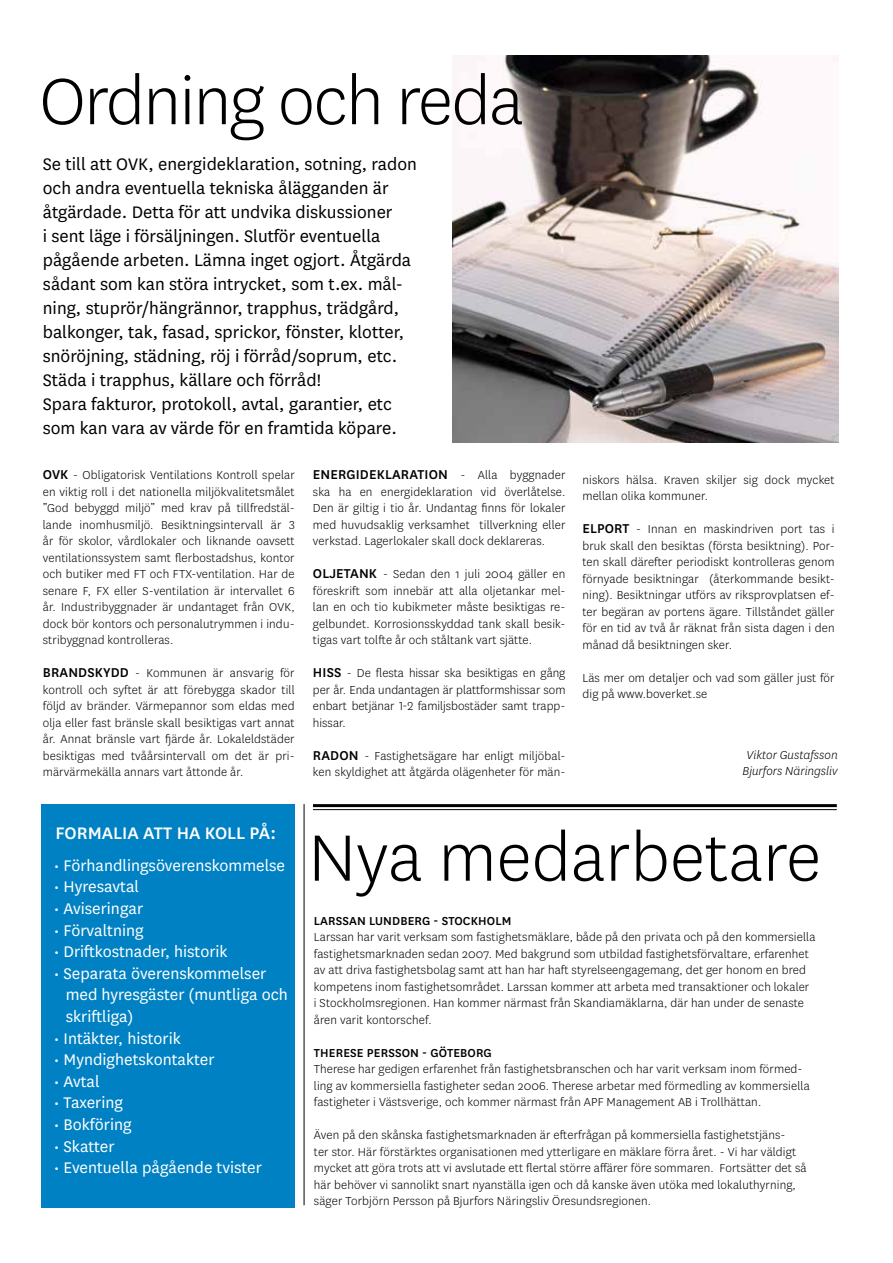
<style>
.page{position:relative;width:893px;height:1263px;background:#fff}
.page>*{position:absolute;margin:0;border:0;box-sizing:border-box;transform-origin:0 0}
.t1{font:300 76.5px "National";letter-spacing:-.02em;color:#000}
.t2{font:300 76.5px "National";color:#000}
.t3{font:19.5px/24px "National";color:#000}
.t4{font:500 19.5px "National";color:#fff}
.t5{font:18px/21.6px "National";color:#fff}
.t6{font:500 15px "National";letter-spacing:.01em;color:#000}
.t7{font:300 13.5px/16.5px "National";letter-spacing:.01em;color:#000;text-align:justify}
.t8{font:500 13.5px "National";letter-spacing:.01em;color:#000}
.t9{font:italic 300 13.5px/16.5px "National";color:#000}
.s1{font-weight:500;font-size:15px}
.s2{font-weight:300;font-size:13.5px}
</style>
<div class="page">
<img style="left:453px;top:55px;width:386px;height:388px">
<div style="left:41px;top:804px;width:254px;height:404px;background:#0081c3"></div>
<hr style="left:304px;top:804px;width:1px;height:401px;background:#000">
<hr style="left:313px;top:804px;width:524px;height:3px;background:#000">
<hr style="left:313px;top:809px;width:524px;height:1px;background:#000">
<h1 class="t1" style="left:39px;top:53px;width:486px">Ordning och reda</h1>
<p class="t3" style="left:43px;top:151px;width:376px">Se till att OVK, energideklaration, sotning, radon och andra eventuella tekniska ålägganden är åtgärdade. Detta för att undvika diskussioner<br>i sent läge i försäljningen. Slutför eventuella pågående arbeten. Lämna inget ogjort. Åtgärda sådant som kan störa intrycket, som t.ex. mål&shy;ning, stuprör/hängrännor, trapphus, trädgård, balkonger, tak, fasad, sprickor, fönster, klotter, snöröjning, städning, röj i förråd/soprum, etc.<br>Städa i trapphus, källare och förråd!<br>Spara fakturor, protokoll, avtal, garantier, etc som kan vara av värde för en framtida köpare.</p>
<p class="t7" style="left:43px;top:466px;width:253px"><span class="s1">OVK</span> - Obligatorisk Ventilations Kontroll spelar en viktig roll i det nationella miljökvalitetsmålet ”God bebyggd miljö” med krav på tillfredstäl&shy;lande inomhusmiljö. Besiktningsintervall är 3 år för skolor, vårdlokaler och liknande oavsett ventilationssystem samt flerbostadshus, kontor och butiker med FT och FTX-ventilation. Har de senare F, FX eller S-ventilation är intervallet 6 år. Industribyggnader är undantaget från OVK, dock bör kontors och personalutrymmen i indu&shy;stribyggnad kontrolleras.</p>
<p class="t7" style="left:43px;top:664px;width:253px"><span class="s1">BRANDSKYDD</span> - Kommunen är ansvarig för kontroll och syftet är att förebygga skador till följd av bränder. Värmepannor som eldas med olja eller fast bränsle skall besiktigas vart annat år. Annat bränsle vart fjärde år. Lokaleldstäder besiktigas med tvåårsintervall om det är pri&shy;märvärmekälla annars vart åttonde år.</p>
<p class="t6" style="left:313px;top:464px;width:254px">ENERGIDEKLARATION <span class="s2">- Alla byggnader</span></p>
<p class="t7" style="left:313px;top:483px;width:254px">ska ha en energideklaration vid överlåtelse.<br>Den är giltig i tio år. Undantag finns för lokaler med huvudsaklig verksamhet tillverkning eller verkstad. Lagerlokaler skall dock deklareras.</p>
<p class="t7" style="left:313px;top:565px;width:254px"><span class="s1">OLJETANK</span> - Sedan den 1 juli 2004 gäller en föreskrift som innebär att alla oljetankar mel&shy;lan en och tio kubikmeter måste besiktigas re&shy;gelbundet. Korrosionsskyddad tank skall besik&shy;tigas vart tolfte år och ståltank vart sjätte.</p>
<p class="t7" style="left:313px;top:664px;width:254px"><span class="s1">HISS</span> - De flesta hissar ska besiktigas en gång per år. Enda undantagen är plattformshissar som enbart betjänar 1-2 familjsbostäder samt trapp&shy;hissar.</p>
<p class="t7" style="left:313px;top:747px;width:254px"><span class="s1">RADON</span> - Fastighetsägare har enligt miljöbal&shy;ken skyldighet att åtgärda olägenheter för män-</p>
<p class="t7" style="left:582px;top:471px;width:254px">niskors hälsa. Kraven skiljer sig dock mycket mellan olika kommuner.</p>
<p class="t7" style="left:582px;top:520px;width:254px"><span class="s1">ELPORT</span> - Innan en maskindriven port tas i bruk skall den besiktas (första besiktning). Por&shy;ten skall därefter periodiskt kontrolleras genom förnyade besiktningar (återkommande besikt&shy;ning). Besiktningar utförs av riksprovplatsen ef&shy;ter begäran av portens ägare. Tillståndet gäller för en tid av två år räknat från sista dagen i den månad då besiktningen sker.</p>
<p class="t7" style="left:582px;top:669px;width:254px">Läs mer om detaljer och vad som gäller just för dig på www.boverket.se</p>
<p class="t9" style="left:743px;top:746px;width:97px">Viktor Gustafsson<br>Bjurfors Näringsliv</p>
<h2 class="t4" style="left:55px;top:819px;width:222px">FORMALIA ATT HA KOLL PÅ:</h2>
<h3 class="t5" style="left:54px;top:853px;width:233px">• Förhandlingsöverenskommelse</h3>
<h3 class="t5" style="left:54px;top:875px;width:87px">• Hyresavtal</h3>
<h3 class="t5" style="left:54px;top:897px;width:91px">• Aviseringar</h3>
<h3 class="t5" style="left:54px;top:918px;width:91px">• Förvaltning</h3>
<h3 class="t5" style="left:54px;top:940px;width:175px">• Driftkostnader, historik</h3>
<h3 class="t5" style="left:66px;top:961px;width:224px;text-indent:-12px">• Separata överenskommelser med hyresgäster (muntliga och skriftliga)</h3>
<h3 class="t5" style="left:54px;top:1026px;width:129px">• Intäkter, historik</h3>
<h3 class="t5" style="left:54px;top:1048px;width:162px">• Myndighetskontakter</h3>
<h3 class="t5" style="left:54px;top:1069px;width:47px">• Avtal</h3>
<h3 class="t5" style="left:54px;top:1091px;width:71px">• Taxering</h3>
<h3 class="t5" style="left:54px;top:1113px;width:79px">• Bokföring</h3>
<h3 class="t5" style="left:54px;top:1134px;width:62px">• Skatter</h3>
<h3 class="t5" style="left:54px;top:1156px;width:210px">• Eventuella pågående tvister</h3>
<h1 class="t2" style="left:308px;top:810px;width:514px">Nya medarbetare</h1>
<p class="t8" style="left:314px;top:911px;width:199px">LARSSAN LUNDBERG - STOCKHOLM</p>
<p class="t7" style="left:314px;top:928px;width:503px;text-align:left">Larssan har varit verksam som fastighetsmäklare, både på den privata och på den kommersiella fastighetsmarknaden sedan 2007. Med bakgrund som utbildad fastighetsförvaltare, erfarenhet av att driva fastighetsbolag samt att han har haft styrelseengagemang, det ger honom en bred kompetens inom fastighetsområdet. Larssan kommer att arbeta med transaktioner och lokaler i Stockholmsregionen. Han kommer närmast från Skandiamäklarna, där han under de senaste åren varit kontorschef.</p>
<p class="t8" style="left:314px;top:1043px;width:179px">THERESE PERSSON - GÖTEBORG</p>
<p class="t7" style="left:314px;top:1060px;width:497px;text-align:left">Therese har gedigen erfarenhet från fastighetsbranschen och har varit verksam inom förmed&shy;ling av kommersiella fastigheter sedan 2006. Therese arbetar med förmedling av kommersiella fastigheter i Västsverige, och kommer närmast från APF Management AB i Trollhättan.</p>
<p class="t7" style="left:314px;top:1126px;width:494px;text-align:left">Även på den skånska fastighetsmarknaden är efterfrågan på kommersiella fastighetstjäns-<br>ter stor. Här förstärktes organisationen med ytterligare en mäklare förra året. - Vi har väldigt mycket att göra trots att vi avslutade ett flertal större affärer före sommaren. Fortsätter det så här behöver vi sannolikt snart nyanställa igen och då kanske även utöka med lokaluthyrning, säger Torbjörn Persson på Bjurfors Näringsliv Öresundsregionen.</p>
</div>
